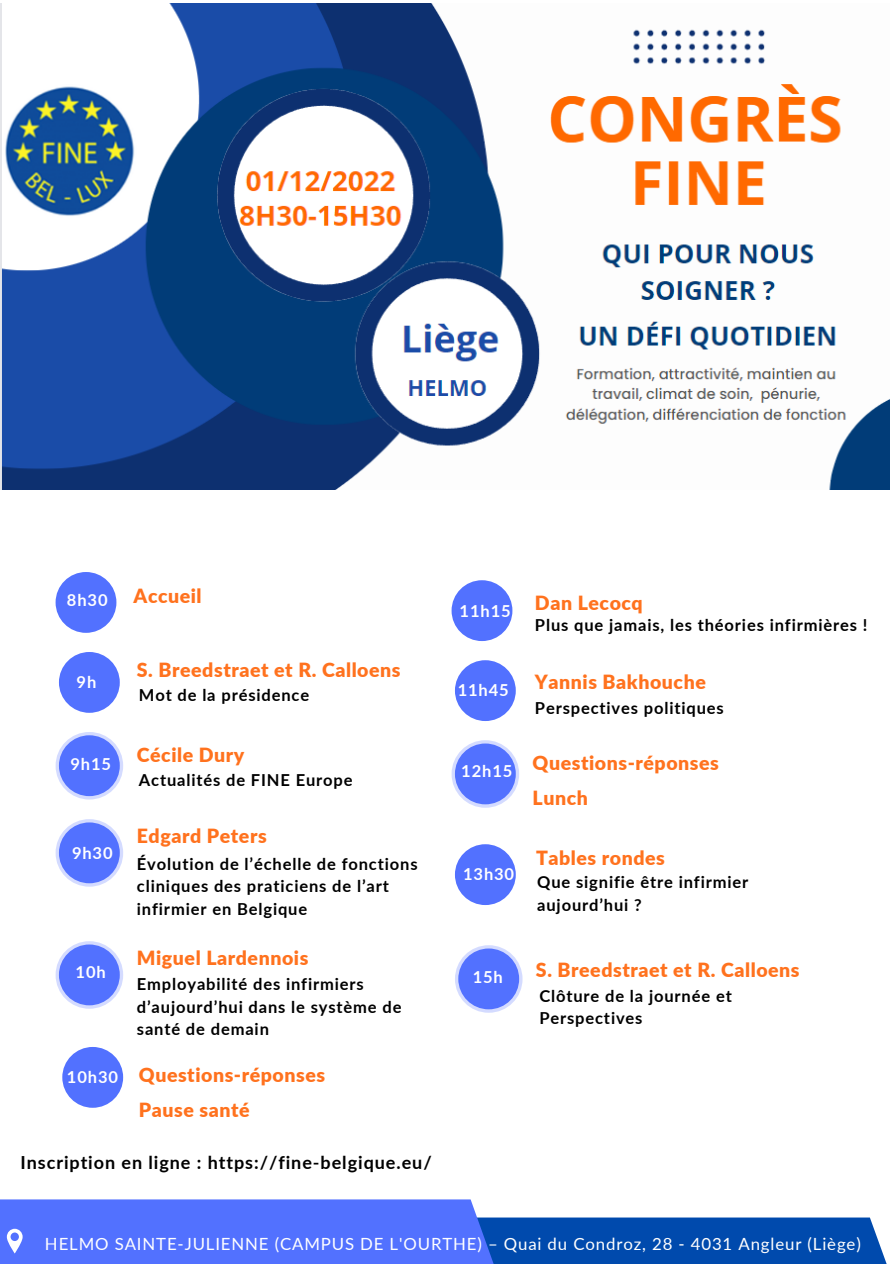
<style>
.page{position:relative;width:894px;height:1264px;background:#fff}
.page>*{position:absolute;margin:0;border:0;box-sizing:border-box;transform-origin:0 0}
.t1{font:900 19.5px/35.1px "Lato";letter-spacing:.03em;color:#ff721e}
.t2{font:700 18px "Lato";letter-spacing:.05em;color:#000}
.t3{font:16.8px "Lato";letter-spacing:.05em;color:#fff}
.t4{font:700 16.5px/22.5px "Lato";letter-spacing:.05em;color:#000}
.t5{font:700 16.5px "Lato";letter-spacing:.05em;color:#fff}
</style>
<div class="page">
<div style="left:56px;top:732px;width:67px;height:67px;background:linear-gradient(to right,#d1d9ff,#d4dbff);border-radius:50%"></div>
<svg style="left:56px;top:819px;width:67px;height:67px"></svg>
<div style="left:59px;top:735px;width:61px;height:61px;background:#5271ff;border-radius:50%"></div>
<div style="left:59px;top:822px;width:61px;height:61px;background:#5271ff;border-radius:50%"></div>
<svg style="left:56px;top:941px;width:67px;height:67px"></svg>
<div style="left:59px;top:944px;width:61px;height:61px;background:#5271ff;border-radius:50%"></div>
<svg style="left:0;top:1199px;width:887px;height:64px;background:#5279e5"></svg>
<img style="left:0;top:3px;width:888px;height:487px">
<div style="left:56px;top:572px;width:60px;height:61px;background:#5271ff;border-radius:50%"></div>
<div style="left:59px;top:652px;width:61px;height:60px;background:#5271ff;border-radius:50%"></div>
<div style="left:62px;top:1046px;width:61px;height:61px;background:#5271ff;border-radius:50%"></div>
<svg style="left:451px;top:740px;width:68px;height:67px"></svg>
<div style="left:455px;top:743px;width:60px;height:61px;background:#5271ff;border-radius:50%"></div>
<div style="left:455px;top:844px;width:60px;height:61px;background:#5271ff;border-radius:50%"></div>
<div style="left:451px;top:580px;width:61px;height:61px;background:#5271ff;border-radius:50%"></div>
<div style="left:455px;top:660px;width:60px;height:61px;background:#5271ff;border-radius:50%"></div>
<svg style="left:455px;top:945px;width:67px;height:67px"></svg>
<div style="left:458px;top:948px;width:61px;height:61px;background:#5271ff;border-radius:50%"></div>
<p class="t5" style="left:67px;top:589px;width:42px">8h30</p>
<p class="t1" style="left:133px;top:578px;width:70px">Accueil</p>
<p class="t5" style="left:77px;top:672px;width:21px">9h</p>
<p class="t5" style="left:70px;top:754px;width:42px">9h15</p>
<p class="t5" style="left:72px;top:843px;width:42px">9h30</p>
<p class="t5" style="left:76px;top:962px;width:32px">10h</p>
<p class="t5" style="left:67px;top:1066px;width:53px">10h30</p>
<p class="t1" style="left:137px;top:651px;width:265px">S. Breedstraet et R. Calloens</p>
<p class="t4" style="left:139px;top:683px;width:172px">Mot de la présidence</p>
<p class="t1" style="left:137px;top:737px;width:109px">Cécile Dury</p>
<p class="t4" style="left:139px;top:768px;width:215px">Actualités de FINE Europe</p>
<p class="t1" style="left:137px;top:818px;width:131px">Edgard Peters</p>
<p class="t4" style="left:137px;top:852px;width:282px">Évolution de l’échelle de fonctions cliniques des praticiens de l’art infirmier en Belgique</p>
<p class="t1" style="left:137px;top:940px;width:173px">Miguel Lardennois</p>
<p class="t4" style="left:137px;top:972px;width:266px">Employabilité des infirmiers d’aujourd’hui dans le système de santé de demain</p>
<p class="t1" style="left:139px;top:1056px;width:188px">Questions-réponses<br>Pause santé</p>
<p class="t2" style="left:20px;top:1151px;width:412px">Inscription en ligne : https://fine-belgique.eu/</p>
<p class="t5" style="left:459px;top:600px;width:53px">11h15</p>
<p class="t5" style="left:457px;top:679px;width:53px">11h45</p>
<p class="t5" style="left:461px;top:760px;width:53px">12h15</p>
<p class="t5" style="left:463px;top:863px;width:53px">13h30</p>
<p class="t5" style="left:472px;top:967px;width:32px">15h</p>
<p class="t1" style="left:535px;top:584px;width:109px">Dan Lecocq</p>
<p class="t4" style="left:535px;top:613px;width:334px">Plus que jamais, les théories infirmières !</p>
<p class="t1" style="left:534px;top:664px;width:172px">Yannis Bakhouche</p>
<p class="t4" style="left:534px;top:696px;width:190px">Perspectives politiques</p>
<p class="t1" style="left:532px;top:745px;width:188px">Questions-réponses<br>Lunch</p>
<p class="t1" style="left:536px;top:839px;width:130px">Tables rondes</p>
<p class="t4" style="left:537px;top:870px;width:213px">Que signifie être infirmier aujourd’hui ?</p>
<p class="t1" style="left:536px;top:951px;width:265px">S. Breedstraet et R. Calloens</p>
<p class="t4" style="left:539px;top:984px;width:194px">Clôture de la journée et<br>Perspectives</p>
<p class="t3" style="left:45px;top:1233px;width:817px">HELMO SAINTE-JULIENNE (CAMPUS DE L'OURTHE) – Quai du Condroz, 28 - 4031 Angleur (Liège)</p>
</div>
